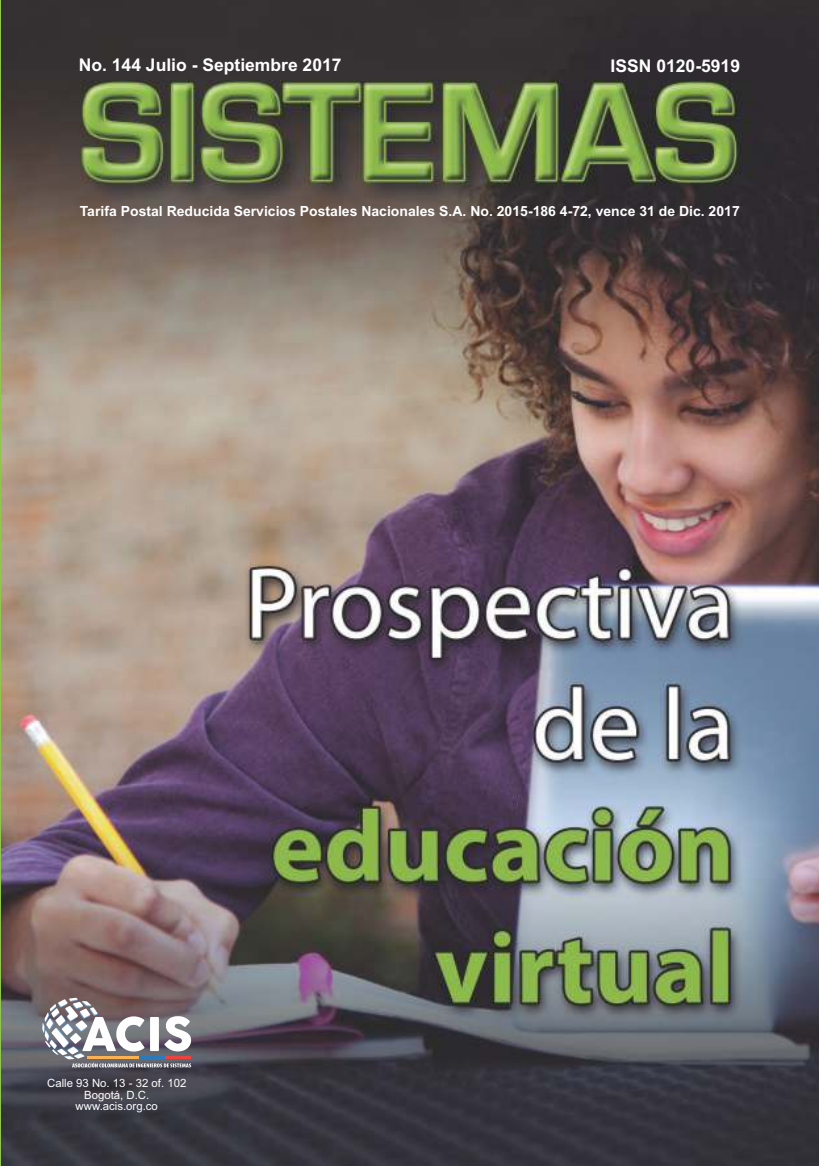
<style>
.page{position:relative;width:819px;height:1166px;background:#fff}
.page>*{position:absolute;margin:0;border:0;box-sizing:border-box;transform-origin:0 0}
.t1{font:700 17.5px "Arial";color:#fefefe}
.t2{font:700 14px "Arial";color:#fefefe}
.t3{font:11.38px/11.2px "Arial";color:#fefefe;text-align:center}
</style>
<div class="page">
<img style="left:1px;top:0;width:818px;height:1166px">
<hr style="left:0;top:0;width:1px;height:1166px;background:#8fc74a">
<svg style="left:42px;top:998px;width:149px;height:69px"></svg>
<p class="t1" style="left:79px;top:59px;width:264px">No. 144 Julio - Septiembre 2017</p>
<p class="t1" style="left:610px;top:59px;width:131px">ISSN 0120-5919</p>
<p class="t2" style="left:80px;top:206px;width:661px">Tarifa Postal Reducida Servicios Postales Nacionales S.A. No. 2015-186 4-72, vence 31 de Dic. 2017</p>
<p class="t3" style="left:47px;top:1079px;width:141px">Calle 93 No. 13 - 32 of. 102<br>Bogotá, D.C. www.acis.org.co</p>
</div>
